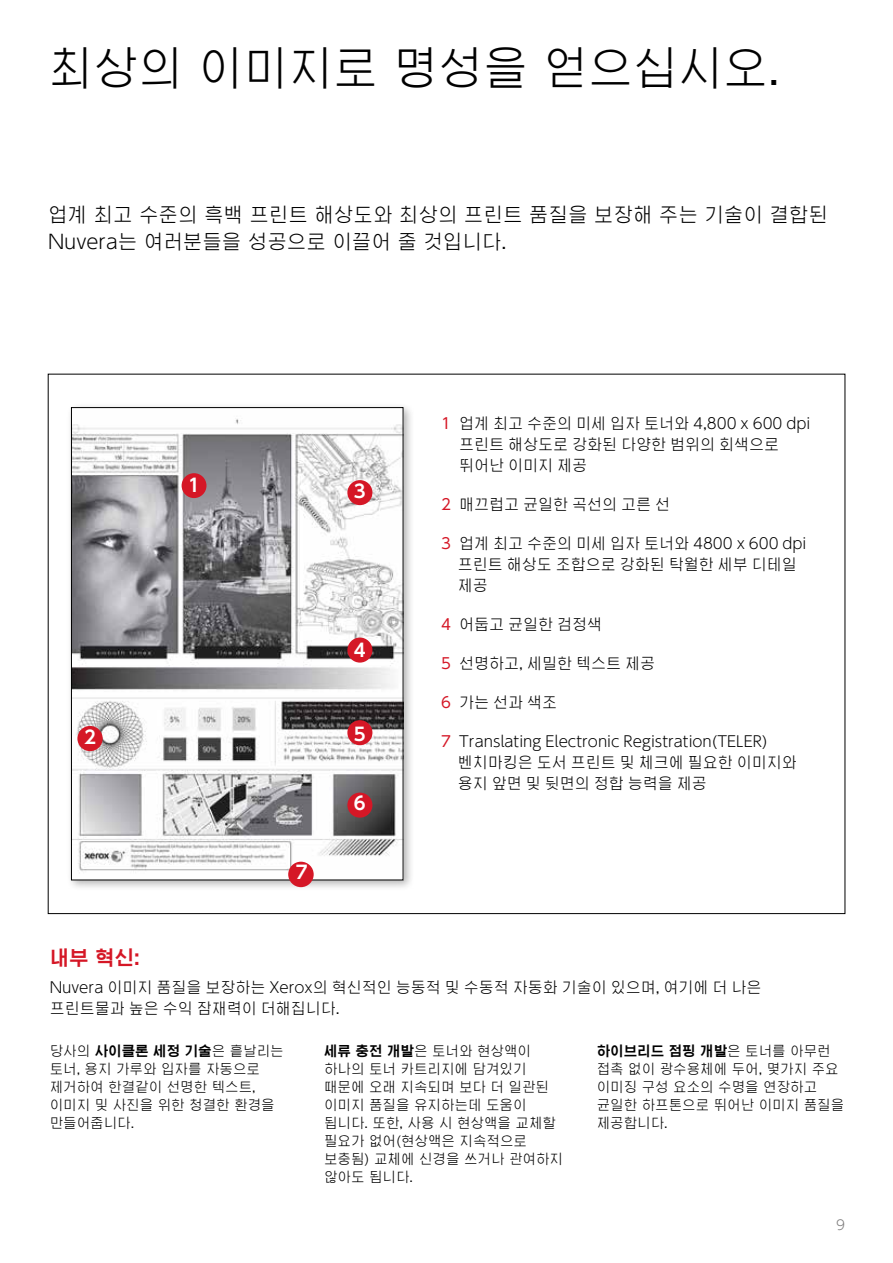
<style>
.page{position:relative;width:893px;height:1263px;background:#fff}
.page>*{position:absolute;margin:0;border:0;box-sizing:border-box;transform-origin:0 0}
.t1{font:300 45px "UD Shin Go Hang Koc";color:#000}
.t2{font:300 19.5px/27px "UD Shin Go Hang Koc";color:#000}
.t3{font:19.5px "UD Shin Go Hang Koc De B";color:#d51726}
.t4{font:18px "UD Shin Go Hang Koc De B";color:#fff}
.t5{font:300 15px/21px "UD Shin Go Hang Koc";color:#000}
.t6{font:300 13.5px/18px "UD Shin Go Hang Koc";color:#000}
.t7{font:13.5px "UD Shin Go Hang Koc De B";color:#000}
.t8{font:300 13.5px "UD Shin Go Hang Koc";color:#7c7b7b}
.s1{font-weight:400;color:#d51726}
.s2{font-family:"UD Shin Go Hang Koc De B";font-weight:400}
.s3{font-family:"UD Shin Go Hang Koc";font-weight:300}
</style>
<div class="page">
<div style="left:66px;top:402px;width:348px;height:489px;background:#000;opacity:.3"></div>
<img style="left:73px;top:409px;width:328px;height:469px">
<div style="left:71px;top:407px;width:332px;height:473px;border:1px solid #000"></div>
<div style="left:347px;top:637px;width:25px;height:26px;background:#d51726;border-radius:50%"></div>
<div style="left:347px;top:720px;width:25px;height:25px;background:#d51726;border-radius:50%"></div>
<div style="left:347px;top:792px;width:25px;height:26px;background:#d51726;border-radius:50%"></div>
<div style="left:288px;top:862px;width:26px;height:25px;background:#d51726;border-radius:50%"></div>
<div style="left:77px;top:726px;width:26px;height:25px;background:#d51726;border-radius:50%"></div>
<div style="left:347px;top:480px;width:25px;height:25px;background:#d51726;border-radius:50%"></div>
<div style="left:182px;top:473px;width:24px;height:25px;background:#d51726;border-radius:50%"></div>
<h1 class="t1" style="left:48px;top:37px;width:733px">최상의 이미지로 명성을 얻으십시오.</h1>
<h2 class="t2" style="left:48px;top:201px;width:781px">업계 최고 수준의 흑백 프린트 해상도와 최상의 프린트 품질을 보장해 주는 기술이 결합된<br>Nuvera는 여러분들을 성공으로 이끌어 줄 것입니다.</h2>
<p class="t4" style="left:84px;top:724px;width:13px">2</p>
<p class="t4" style="left:188px;top:472px;width:13px">1</p>
<p class="t4" style="left:354px;top:478px;width:13px">3</p>
<p class="t4" style="left:296px;top:859px;width:13px">7</p>
<p class="t4" style="left:354px;top:637px;width:13px">4</p>
<p class="t4" style="left:354px;top:721px;width:13px">5</p>
<p class="t4" style="left:354px;top:790px;width:13px">6</p>
<p class="t5" style="left:459px;top:413px;width:353px;text-indent:-18px"><span class="s1">1</span> 업계 최고 수준의 미세 입자 토너와 4,800 x 600 dpi 프린트 해상도로 강화된 다양한 범위의 회색으로 뛰어난 이미지 제공</p>
<p class="t5" style="left:441px;top:494px;width:230px"><span class="s1">2</span> 매끄럽고 균일한 곡선의 고른 선</p>
<p class="t5" style="left:458px;top:533px;width:350px;text-indent:-16px"><span class="s1">3</span> 업계 최고 수준의 미세 입자 토너와 4800 x 600 dpi 프린트 해상도 조합으로 강화된 탁월한 세부 디테일 제공</p>
<p class="t5" style="left:441px;top:614px;width:162px"><span class="s1">4</span> 어둡고 균일한 검정색</p>
<p class="t5" style="left:441px;top:653px;width:215px"><span class="s1">5</span> 선명하고, 세밀한 텍스트 제공</p>
<p class="t5" style="left:441px;top:692px;width:117px"><span class="s1">6</span> 가는 선과 색조</p>
<p class="t5" style="left:458px;top:731px;width:340px;text-indent:-16px"><span class="s1">7</span> Translating Electronic Registration(TELER) 벤치마킹은 도서 프린트 및 체크에 필요한 이미지와 용지 앞면 및 뒷면의 정합 능력을 제공</p>
<h2 class="t3" style="left:50px;top:943px;width:92px">내부 혁신:</h2>
<p class="t5" style="left:50px;top:977px;width:713px">Nuvera 이미지 품질을 보장하는 Xerox의 혁신적인 능동적 및 수동적 자동화 기술이 있으며, 여기에 더 나은 프린트물과 높은 수익 잠재력이 더해집니다.</p>
<p class="t6" style="left:50px;top:1041px;width:235px">당사의 <span class="s2">사이클론 세정 기술</span>은 흩날리는 토너, 용지 가루와 입자를 자동으로 제거하여 한결같이 선명한 텍스트, 이미지 및 사진을 위한 청결한 환경을 만들어줍니다.</p>
<p class="t6" style="left:324px;top:1041px;width:240px"><span class="s2">세류 충전 개발</span>은 토너와 현상액이 하나의 토너 카트리지에 담겨있기 때문에 오래 지속되며 보다 더 일관된 이미지 품질을 유지하는데 도움이 됩니다. 또한, 사용 시 현상액을 교체할 필요가 없어(현상액은 지속적으로 보충됨) 교체에 신경을 쓰거나 관여하지 않아도 됩니다.</p>
<p class="t7" style="left:597px;top:1041px;width:235px">하이브리드 점핑 개발<span class="s3">은 토너를 아무런</span></p>
<p class="t6" style="left:597px;top:1059px;width:249px">접촉 없이 광수용체에 두어, 몇가지 주요 이미징 구성 요소의 수명을 연장하고 균일한 하프톤으로 뛰어난 이미지 품질을 제공합니다.</p>
<p class="t8" style="left:836px;top:1216px;width:10px">9</p>
</div>
